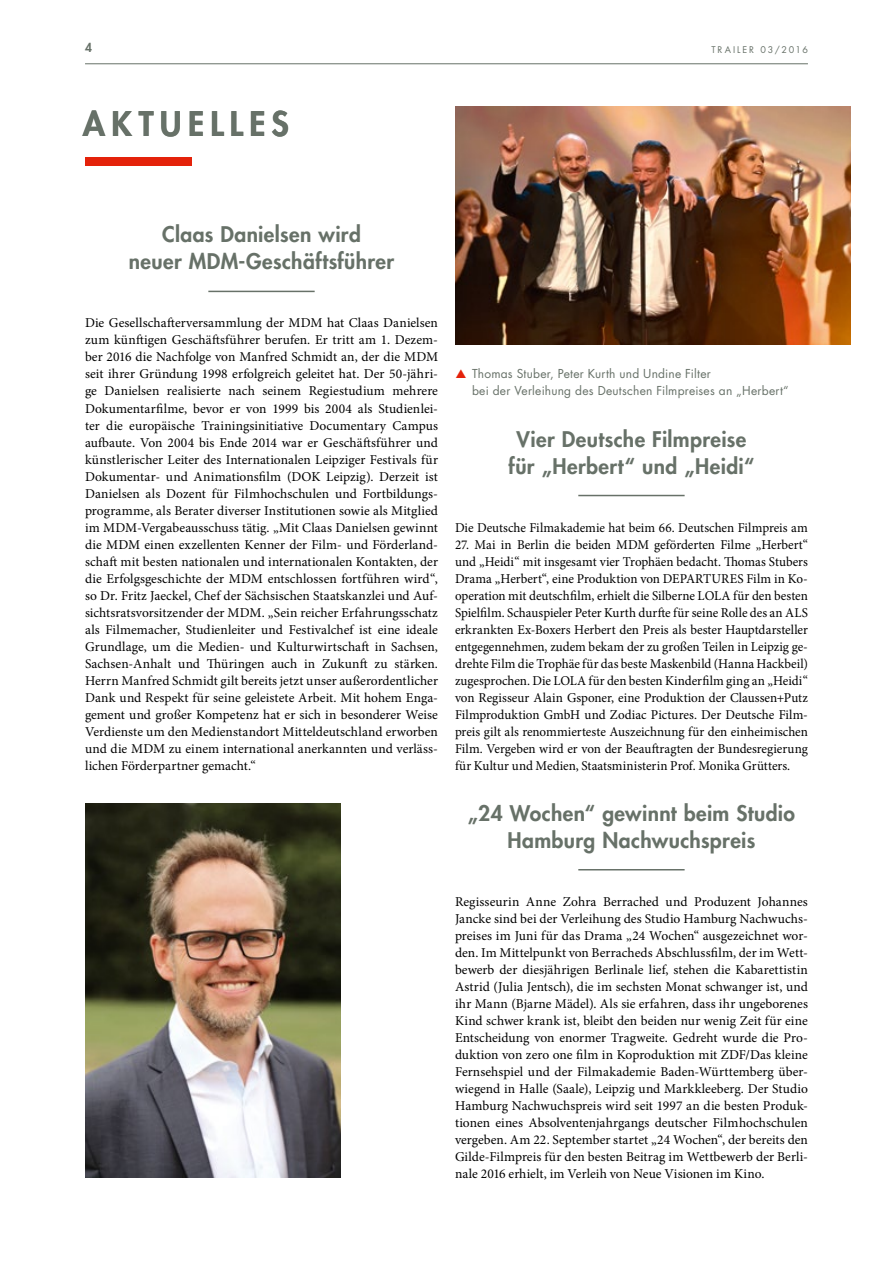
<style>
.page{position:relative;width:893px;height:1263px;background:#fff}
.page>*{position:absolute;margin:0;border:0;box-sizing:border-box;transform-origin:0 0}
.t1{font:800 33px "Futura Std";letter-spacing:.19em;color:#677168}
.t2{font:800 21px/27px "Futura Std";letter-spacing:.02em;color:#677168;text-align:center}
.t3{font:13.5px/17px "Minion Pro";color:#000;text-align:justify}
.t4{font:12px/17px "Futura Std";letter-spacing:.02em;color:#677168}
.t5{font:800 12px "Futura Std";color:#677168}
.t6{font:9px "Futura Std";letter-spacing:.215em;color:#677168}
</style>
<div class="page">
<hr style="left:85px;top:63px;width:723px;height:1px;background:#677168">
<div style="left:85px;top:157px;width:106px;height:9px;background:#e4220a"></div>
<hr style="left:208px;top:291px;width:107px;height:1px;background:#677168">
<hr style="left:578px;top:495px;width:107px;height:1px;background:#677168">
<hr style="left:578px;top:869px;width:107px;height:1px;background:#677168">
<img style="left:455px;top:106px;width:395px;height:238px">
<img style="left:85px;top:804px;width:255px;height:374px">
<p class="t5" style="left:85px;top:40px;width:8px">4</p>
<p class="t6" style="left:711px;top:43px;width:98px">TRAILER 03/2016</p>
<h1 class="t1" style="left:83px;top:103px;width:207px">AKTUELLES</h1>
<h2 class="t2" style="left:129px;top:221px;width:267px">Claas Danielsen wird<br>neuer MDM-Geschäftsführer</h2>
<p class="t3" style="left:85px;top:315px;width:354px">Die Gesellschafterversammlung der MDM hat Claas Danielsen zum künftigen Geschäftsführer berufen. Er tritt am 1. Dezem&shy;ber 2016 die Nachfolge von Manfred Schmidt an, der die MDM seit ihrer Gründung 1998 erfolgreich geleitet hat. Der 50-jähri&shy;ge Danielsen realisierte nach seinem Regiestudium mehrere Dokumentarfilme, bevor er von 1999 bis 2004 als Studienlei&shy;ter die europäische Trainingsinitiative Documentary Campus aufbaute. Von 2004 bis Ende 2014 war er Geschäftsführer und künstlerischer Leiter des Internationalen Leipziger Festivals für Dokumentar- und Animationsfilm (DOK Leipzig). Derzeit ist Danielsen als Dozent für Filmhochschulen und Fortbildungs&shy;programme, als Berater diverser Institutionen sowie als Mitglied im MDM-Vergabeausschuss tätig. „Mit Claas Danielsen gewinnt die MDM einen exzellenten Kenner der Film- und Förderland&shy;schaft mit besten nationalen und internationalen Kontakten, der die Erfolgsgeschichte der MDM entschlossen fortführen wird“, so Dr. Fritz Jaeckel, Chef der Sächsischen Staatskanzlei und Auf&shy;sichtsratsvorsitzender der MDM. „Sein reicher Erfahrungsschatz als Filmemacher, Studienleiter und Festivalchef ist eine ideale Grundlage, um die Medien- und Kulturwirtschaft in Sachsen, Sachsen-Anhalt und Thüringen auch in Zukunft zu stärken.<br>Herrn Manfred Schmidt gilt bereits jetzt unser außerordentlicher Dank und Respekt für seine geleistete Arbeit. Mit hohem Enga&shy;gement und großer Kompetenz hat er sich in besonderer Weise Verdienste um den Medienstandort Mitteldeutschland erworben und die MDM zu einem international anerkannten und verläss&shy;lichen Förderpartner gemacht.“</p>
<p class="t4" style="left:472px;top:366px;width:318px">Thomas Stuber, Peter Kurth und Undine Filter<br>bei der Verleihung des Deutschen Filmpreises an „Herbert“</p>
<h2 class="t2" style="left:509px;top:425px;width:247px">Vier Deutsche Filmpreise für „Herbert“ und „Heidi“</h2>
<p class="t3" style="left:455px;top:519px;width:354px">Die Deutsche Filmakademie hat beim 66. Deutschen Filmpreis am</p>
<p class="t3" style="left:455px;top:536px;width:354px">27. Mai in Berlin die beiden MDM geförderten Filme „Herbert“ und „Heidi“ mit insgesamt vier Trophäen bedacht. Thomas Stubers Drama „Herbert“, eine Produktion von DEPARTURES Film in Ko&shy;operation mit deutschfilm, erhielt die Silberne LOLA für den besten Spielfilm. Schauspieler Peter Kurth durfte für seine Rolle des an ALS erkrankten Ex-Boxers Herbert den Preis als bester Hauptdarsteller entgegennehmen, zudem bekam der zu großen Teilen in Leipzig ge&shy;drehte Film die Trophäe für das beste Maskenbild (Hanna Hackbeil) zugesprochen. Die LOLA für den besten Kinderfilm ging an „Heidi“ von Regisseur Alain Gsponer, eine Produktion der Claussen+Putz Filmproduktion GmbH und Zodiac Pictures. Der Deutsche Film&shy;preis gilt als renommierteste Auszeichnung für den einheimischen Film. Vergeben wird er von der Beauftragten der Bundesregierung für Kultur und Medien, Staatsministerin Prof. Monika Grütters.</p>
<h2 class="t2" style="left:468px;top:799px;width:329px">„24 Wochen“ gewinnt beim Studio<br>Hamburg Nachwuchspreis</h2>
<p class="t3" style="left:455px;top:893px;width:354px">Regisseurin Anne Zohra Berrached und Produzent Johannes Jancke sind bei der Verleihung des Studio Hamburg Nachwuchs&shy;preises im Juni für das Drama „24 Wochen“ ausgezeichnet wor&shy;den. Im Mittelpunkt von Berracheds Abschlussfilm, der im Wett&shy;bewerb der diesjährigen Berlinale lief, stehen die Kabarettistin Astrid (Julia Jentsch), die im sechsten Monat schwanger ist, und ihr Mann (Bjarne Mädel). Als sie erfahren, dass ihr ungeborenes Kind schwer krank ist, bleibt den beiden nur wenig Zeit für eine Entscheidung von enormer Tragweite. Gedreht wurde die Pro&shy;duktion von zero one film in Koproduktion mit ZDF/Das kleine Fernsehspiel und der Filmakademie Baden-Württemberg über&shy;wiegend in Halle (Saale), Leipzig und Markkleeberg. Der Studio Hamburg Nachwuchspreis wird seit 1997 an die besten Produk&shy;tionen eines Absolventenjahrgangs deutscher Filmhochschulen vergeben. Am 22. September startet „24 Wochen“, der bereits den Gilde-Filmpreis für den besten Beitrag im Wettbewerb der Berli&shy;nale 2016 erhielt, im Verleih von Neue Visionen im Kino.</p>
</div>
